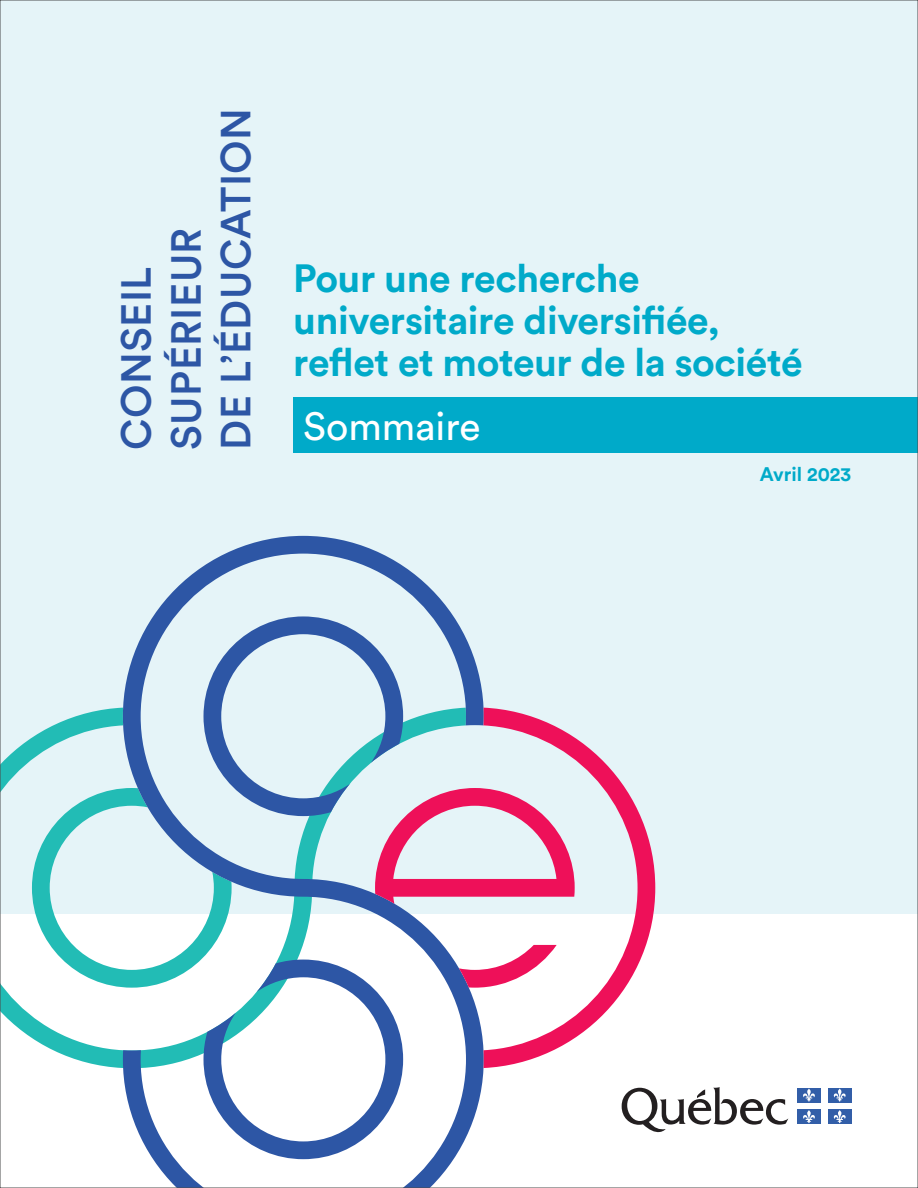
<style>
.page{position:relative;width:918px;height:1188px;background:#fff}
.page>*{position:absolute;margin:0;border:0;box-sizing:border-box;transform-origin:0 0}
.t1{font:500 41.55px/49.9px "Circular Std";letter-spacing:.01em;color:#2d56a5}
.t2{font:700 39px/42px "Circular Std";letter-spacing:-.01em;color:#00aac9}
.t3{font:39px "Circular Std";color:#fff}
.t4{font:700 19.5px "Circular Std";color:#00aac9}
</style>
<div class="page">
<div style="left:0;top:0;width:918px;height:914px;background:#e5f4f8"></div>
<div style="left:293px;top:397px;width:625px;height:56px;background:#00aac9"></div>
<svg style="left:2px;top:737px;width:30px;height:301px"></svg>
<svg style="left:153px;top:536px;width:301px;height:650px"></svg>
<svg style="left:32px;top:616px;width:457px;height:543px"></svg>
<svg style="left:483px;top:708px;width:172px;height:360px"></svg>
<img style="left:788px;top:1102px;width:64px;height:17px">
<svg style="left:622px;top:1087px;width:166px;height:46px"></svg>
<div style="left:797px;top:1088px;width:24px;height:14px;background:#325ea8"></div>
<svg style="left:803px;top:1089px;width:12px;height:13px"></svg>
<div style="left:828px;top:1088px;width:24px;height:14px;background:#325ea8"></div>
<svg style="left:833px;top:1089px;width:13px;height:13px"></svg>
<div style="left:797px;top:1109px;width:24px;height:15px;background:#325ea8"></div>
<svg style="left:803px;top:1110px;width:12px;height:13px"></svg>
<div style="left:828px;top:1109px;width:24px;height:15px;background:#325ea8"></div>
<svg style="left:833px;top:1110px;width:13px;height:13px"></svg>
<h1 class="t1" style="left:110px;top:450px;width:343px;rotate:-90deg">CONSEIL<br>SUPÉRIEUR<br>DE L’ÉDUCATION</h1>
<h1 class="t2" style="left:293px;top:257px;width:511px">Pour une recherche universitaire diversifiée, reflet et moteur de la société</h1>
<h1 class="t3" style="left:303px;top:403px;width:179px">Sommaire</h1>
<p class="t4" style="left:760px;top:462px;width:93px">Avril 2023</p>
</div>
